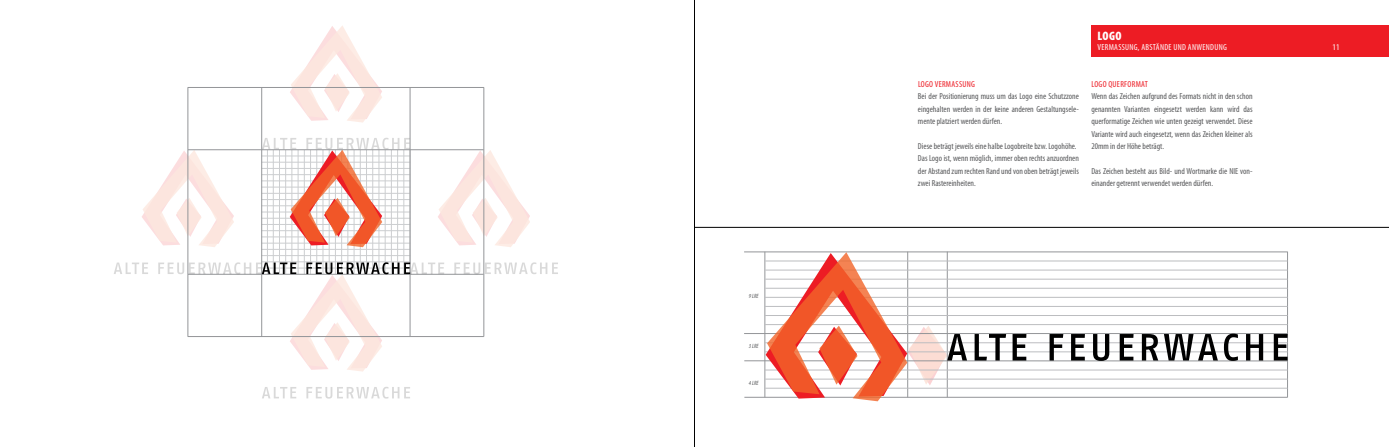
<style>
.page{position:relative;width:1389px;height:447px;background:#fff}
.page>*{position:absolute;margin:0;border:0;box-sizing:border-box;transform-origin:0 0}
.t1{font:900 condensed 12.25px "Myriad Pro";color:#fff}
.t2{font:condensed 8.75px/12.4px "Myriad Pro";color:#58595b;text-align:justify}
.t3{font:condensed 8.75px "Myriad Pro";letter-spacing:.035em;color:#fff}
.t4{font:condensed 8.75px "Myriad Pro";letter-spacing:.035em;color:#ed1c24}
.t5{font:italic condensed 6.12px "Myriad Pro";color:#58595b}
</style>
<div class="page">
<div style="left:1091px;top:25px;width:298px;height:31px;background:#ed1c24"></div>
<hr style="left:694px;top:227px;width:695px;height:1px;background:#000">
<hr style="left:765px;top:251px;width:1px;height:146px;background:#939598">
<hr style="left:1287px;top:251px;width:1px;height:146px;background:#939598">
<hr style="left:744px;top:251px;width:544px;height:1px;background:#939598">
<hr style="left:744px;top:397px;width:544px;height:1px;background:#939598">
<hr style="left:765px;top:270px;width:523px;height:1px;background:#bcbdc0">
<hr style="left:765px;top:261px;width:523px;height:1px;background:#bcbdc0">
<hr style="left:765px;top:279px;width:523px;height:1px;background:#bcbdc0">
<hr style="left:765px;top:288px;width:523px;height:1px;background:#bcbdc0">
<hr style="left:765px;top:297px;width:523px;height:1px;background:#bcbdc0">
<hr style="left:765px;top:306px;width:523px;height:1px;background:#bcbdc0">
<hr style="left:765px;top:315px;width:523px;height:1px;background:#bcbdc0">
<hr style="left:765px;top:324px;width:523px;height:1px;background:#bcbdc0">
<hr style="left:744px;top:333px;width:544px;height:1px;background:#939598">
<hr style="left:765px;top:342px;width:523px;height:1px;background:#bcbdc0">
<hr style="left:744px;top:360px;width:544px;height:1px;background:#939598">
<hr style="left:765px;top:351px;width:523px;height:1px;background:#bcbdc0">
<hr style="left:765px;top:369px;width:523px;height:1px;background:#bcbdc0">
<hr style="left:765px;top:379px;width:523px;height:1px;background:#bcbdc0">
<hr style="left:765px;top:388px;width:523px;height:1px;background:#bcbdc0">
<svg style="left:766px;top:252px;width:201px;height:149px"></svg>
<svg style="left:975px;top:334px;width:31px;height:26px"></svg>
<svg style="left:1013px;top:334px;width:13px;height:26px"></svg>
<svg style="left:1050px;top:334px;width:13px;height:26px"></svg>
<svg style="left:1071px;top:334px;width:14px;height:26px"></svg>
<svg style="left:1093px;top:334px;width:16px;height:26px"></svg>
<svg style="left:1120px;top:334px;width:14px;height:26px"></svg>
<svg style="left:1142px;top:334px;width:16px;height:26px"></svg>
<svg style="left:1164px;top:334px;width:54px;height:26px"></svg>
<svg style="left:1224px;top:333px;width:14px;height:27px"></svg>
<svg style="left:1246px;top:334px;width:17px;height:26px"></svg>
<svg style="left:1274px;top:334px;width:14px;height:26px"></svg>
<svg style="left:262px;top:387px;width:34px;height:11px"></svg>
<svg style="left:306px;top:387px;width:104px;height:11px"></svg>
<svg style="left:290px;top:26px;width:92px;height:96px"></svg>
<hr style="left:286px;top:150px;width:1px;height:124px;background:#ccced0">
<hr style="left:279px;top:150px;width:1px;height:124px;background:#ccced0">
<hr style="left:273px;top:150px;width:1px;height:124px;background:#ccced0">
<hr style="left:267px;top:150px;width:1px;height:124px;background:#ccced0">
<hr style="left:404px;top:150px;width:1px;height:124px;background:#ccced0">
<hr style="left:397px;top:150px;width:1px;height:124px;background:#ccced0">
<hr style="left:391px;top:150px;width:1px;height:124px;background:#ccced0">
<hr style="left:373px;top:150px;width:1px;height:124px;background:#ccced0">
<hr style="left:385px;top:150px;width:1px;height:124px;background:#ccced0">
<hr style="left:379px;top:150px;width:1px;height:124px;background:#ccced0">
<hr style="left:366px;top:150px;width:1px;height:124px;background:#ccced0">
<hr style="left:360px;top:150px;width:1px;height:124px;background:#ccced0">
<hr style="left:354px;top:150px;width:1px;height:124px;background:#ccced0">
<hr style="left:348px;top:150px;width:1px;height:124px;background:#ccced0">
<hr style="left:341px;top:150px;width:1px;height:124px;background:#ccced0">
<hr style="left:335px;top:150px;width:1px;height:124px;background:#ccced0">
<hr style="left:329px;top:150px;width:1px;height:124px;background:#ccced0">
<hr style="left:323px;top:150px;width:1px;height:124px;background:#ccced0">
<hr style="left:292px;top:150px;width:1px;height:124px;background:#ccced0">
<hr style="left:304px;top:150px;width:1px;height:124px;background:#ccced0">
<hr style="left:317px;top:150px;width:1px;height:124px;background:#ccced0">
<hr style="left:310px;top:150px;width:1px;height:124px;background:#ccced0">
<hr style="left:298px;top:150px;width:1px;height:124px;background:#ccced0">
<hr style="left:188px;top:274px;width:296px;height:1px;background:#939598">
<hr style="left:188px;top:149px;width:296px;height:1px;background:#939598">
<hr style="left:262px;top:255px;width:148px;height:1px;background:#ccced0">
<hr style="left:262px;top:249px;width:148px;height:1px;background:#ccced0">
<hr style="left:262px;top:261px;width:148px;height:1px;background:#ccced0">
<svg style="left:114px;top:262px;width:34px;height:12px"></svg>
<svg style="left:142px;top:150px;width:92px;height:97px"></svg>
<svg style="left:454px;top:262px;width:104px;height:12px"></svg>
<svg style="left:438px;top:150px;width:92px;height:97px"></svg>
<hr style="left:262px;top:87px;width:1px;height:250px;background:#939598">
<hr style="left:188px;top:87px;width:1px;height:249px;background:#939598">
<hr style="left:410px;top:87px;width:1px;height:249px;background:#939598">
<hr style="left:484px;top:87px;width:1px;height:249px;background:#939598">
<hr style="left:188px;top:336px;width:296px;height:1px;background:#939598">
<hr style="left:188px;top:87px;width:296px;height:1px;background:#939598">
<svg style="left:158px;top:262px;width:286px;height:109px"></svg>
<svg style="left:262px;top:138px;width:148px;height:109px"></svg>
<hr style="left:694px;top:0;width:1px;height:446px;background:#000">
<p class="t5" style="left:749px;top:292px;width:11px">9 LRE</p>
<p class="t5" style="left:749px;top:342px;width:11px">3 LRE</p>
<p class="t5" style="left:749px;top:379px;width:11px">4 LRE</p>
<p class="t4" style="left:918px;top:79px;width:33px">Logo VermaSS</p>
<p class="t4" style="left:962px;top:79px;width:9px">ung</p>
<p class="t2" style="left:918px;top:90px;width:163px">Bei der Positionierung muss um das Logo eine Schutzzone eingehalten werden in der keine anderen Gestaltungsele&shy;mente platziert werden dürfen.</p>
<p class="t2" style="left:918px;top:140px;width:163px;text-align:left">Diese beträgt jeweils eine halbe Logobreite bzw. Logohöhe.<br>Das Logo ist, wenn möglich, immer oben rechts anzuordnen der Abstand zum rechten Rand und von oben beträgt jeweils zwei Rastereinheiten.</p>
<h1 class="t1" style="left:1097px;top:28px;width:26px">Logo</h1>
<p class="t3" style="left:1097px;top:42px;width:17px">VermaSS</p>
<p class="t3" style="left:1125px;top:42px;width:99px">ung, Abstände und Anwendung</p>
<p class="t4" style="left:1091px;top:79px;width:58px">Logo Querformat</p>
<p class="t2" style="left:1091px;top:90px;width:163px">Wenn das Zeichen aufgrund des Formats nicht in den schon genannten Varianten eingesetzt werden kann wird das querformatige Zeichen wie unten gezeigt verwendet. Diese Variante wird auch eingesetzt, wenn das Zeichen kleiner als 20mm in der Höhe beträgt.</p>
<p class="t2" style="left:1091px;top:164px;width:163px">Das Zeichen besteht aus Bild- und Wortmarke die NIE von&shy;einander getrennt verwendet werden dürfen.</p>
<p class="t3" style="left:1332px;top:41px;width:8px">11</p>
</div>
